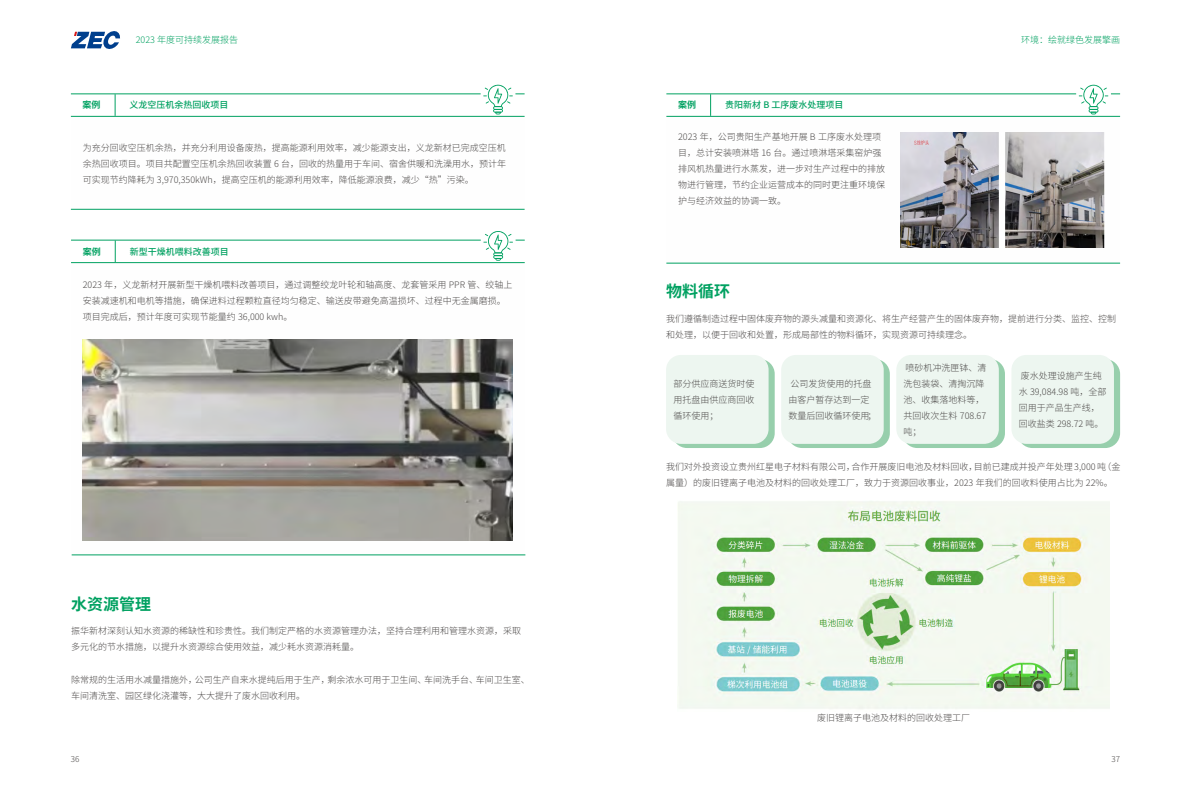
<style>
.page{position:relative;width:1191px;height:808px;background:#fff}
.page>*{position:absolute;margin:0;border:0;box-sizing:border-box;transform-origin:0 0}
.t1{font:700 16px "Source Han Sans CN";color:#00a161}
.t2{font:300 9px/16px "Source Han Sans CN";color:#4c4948}
.t3{font:500 9px "Source Han Sans CN";color:#00a161}
.t4{font:300 9px "Source Han Sans CN";color:#00a161}
.t5{font:700 9px "Source Han Sans CN";color:#00a161}
.t6{font:300 8px "Source Han Sans CN";color:#4c4948}
</style>
<div class="page">
<svg style="left:71px;top:31px;width:49px;height:18px"></svg>
<hr style="left:71px;top:93px;width:409px;height:1px;background:#00a161">
<hr style="left:71px;top:240px;width:410px;height:1px;background:#00a161">
<hr style="left:666px;top:93px;width:410px;height:1px;background:#00a161">
<hr style="left:71px;top:116px;width:453px;height:1px;background:#00a161">
<hr style="left:71px;top:262px;width:454px;height:1px;background:#00a161">
<hr style="left:666px;top:116px;width:454px;height:1px;background:#00a161">
<hr style="left:71px;top:209px;width:453px;height:1px;background:#00a161">
<hr style="left:72px;top:554px;width:453px;height:1px;background:#00a161">
<hr style="left:666px;top:263px;width:454px;height:1px;background:#00a161">
<svg style="left:115px;top:94px;width:1px;height:22px"></svg>
<svg style="left:115px;top:240px;width:1px;height:22px"></svg>
<svg style="left:710px;top:94px;width:1px;height:22px"></svg>
<svg style="left:483px;top:85px;width:41px;height:29px"></svg>
<svg style="left:483px;top:231px;width:42px;height:30px"></svg>
<svg style="left:1078px;top:85px;width:42px;height:29px"></svg>
<img style="left:83px;top:339px;width:430px;height:201px">
<img style="left:900px;top:132px;width:205px;height:115px">
<div style="left:672px;top:359px;width:102px;height:89px;background:#97cfac;border-radius:15px"></div>
<div style="left:666px;top:355px;width:102px;height:89px;background:#edf6f0;border-radius:15px"></div>
<div style="left:787px;top:359px;width:103px;height:89px;background:#97cfac;border-radius:15px"></div>
<div style="left:781px;top:355px;width:102px;height:89px;background:#edf6f0;border-radius:15px"></div>
<div style="left:902px;top:359px;width:103px;height:89px;background:#97cfac;border-radius:15px"></div>
<div style="left:896px;top:355px;width:102px;height:89px;background:#edf6f0;border-radius:15px"></div>
<div style="left:1017px;top:359px;width:103px;height:89px;background:#97cfac;border-radius:15px"></div>
<div style="left:1011px;top:355px;width:103px;height:89px;background:#edf6f0;border-radius:15px"></div>
<img style="left:678px;top:501px;width:431px;height:208px">
<p class="t5" style="left:83px;top:101px;width:19px">案例</p>
<p class="t4" style="left:136px;top:35px;width:104px">2023 年度可持续发展报告</p>
<p class="t4" style="left:1021px;top:35px;width:100px">环境：绘就绿色发展擎画</p>
<p class="t3" style="left:130px;top:100px;width:100px">义龙空压机余热回收项目</p>
<p class="t5" style="left:678px;top:101px;width:19px">案例</p>
<p class="t3" style="left:725px;top:100px;width:120px">贵阳新材 B 工序废水处理项目</p>
<p class="t2" style="left:83px;top:139px;width:425px;text-align:justify">为充分回收空压机余热，并充分利用设备废热，提高能源利用效率，减少能源支出，义龙新材已完成空压机余热回收项目。项目共配置空压机余热回收装置 6 台，回收的热量用于车间、宿舍供暖和洗澡用水，预计年可实现节约降耗为 3,970,350kWh，提高空压机的能源利用效率，降低能源浪费，减少“热”污染。</p>
<p class="t5" style="left:83px;top:247px;width:19px">案例</p>
<p class="t3" style="left:130px;top:246px;width:100px">新型干燥机喂料改善项目</p>
<p class="t2" style="left:83px;top:277px;width:431px">2023 年，义龙新材开展新型干燥机喂料改善项目，通过调整绞龙叶轮和轴高度、龙套管采用 PPR 管、绞轴上安装减速机和电机等措施，确保进料过程颗粒直径均匀稳定、输送皮带避免高温损坏、过程中无金属磨损。项目完成后，预计年度可实现节能量约 36,000 kwh。</p>
<h1 class="t1" style="left:71px;top:596px;width:81px">水资源管理</h1>
<p class="t2" style="left:71px;top:623px;width:452px">振华新材深刻认知水资源的稀缺性和珍贵性。我们制定严格的水资源管理办法，坚持合理利用和管理水资源，采取多元化的节水措施，以提升水资源综合使用效益，减少耗水资源消耗量。</p>
<p class="t2" style="left:71px;top:672px;width:460px">除常规的生活用水减量措施外，公司生产自来水提纯后用于生产，剩余浓水可用于卫生间、车间洗手台、车间卫生室、车间清洗室、园区绿化浇灌等，大大提升了废水回收利用。</p>
<p class="t2" style="left:678px;top:129px;width:208px">2023 年，公司贵阳生产基地开展 B 工序废水处理项目，总计安装喷淋塔 16 台。通过喷淋塔采集窑炉强排风机热量进行水蒸发，进一步对生产过程中的排放物进行管理，节约企业运营成本的同时更注重环境保护与经济效益的协调一致。</p>
<h1 class="t1" style="left:666px;top:283px;width:65px">物料循环</h1>
<p class="t2" style="left:666px;top:311px;width:451px">我们遵循制造过程中固体废弃物的源头减量和资源化、将生产经营产生的固体废弃物，提前进行分类、监控、控制和处理，以便于回收和处置，形成局部性的物料循环，实现资源可持续理念。</p>
<p class="t2" style="left:673px;top:376px;width:82px;text-align:justify">部分供应商送货时使用托盘由供应商回收循环使用；</p>
<p class="t2" style="left:788px;top:376px;width:89px">公司发货使用的托盘由客户暂存达到一定数量后回收循环使用；</p>
<p class="t2" style="left:903px;top:360px;width:84px">喷砂机冲洗匣钵、清洗包装袋、清掏沉降池、收集落地料等，共回收次生料 708.67吨；</p>
<p class="t2" style="left:1018px;top:368px;width:89px">废水处理设施产生纯水 39,084.98 吨，全部回用于产品生产线，回收盐类 298.72 吨。</p>
<p class="t2" style="left:666px;top:459px;width:456px">我们对外投资设立贵州红星电子材料有限公司，合作开展废旧电池及材料回收，目前已建成并投产年处理 3,000 吨（金属量）的废旧锂离子电池及材料的回收处理工厂，致力于资源回收事业，2023 年我们的回收料使用占比为 22%。</p>
<p class="t2" style="left:817px;top:710px;width:154px">废旧锂离子电池及材料的回收处理工厂</p>
<p class="t6" style="left:71px;top:755px;width:10px">36</p>
<p class="t6" style="left:1111px;top:755px;width:10px">37</p>
</div>
